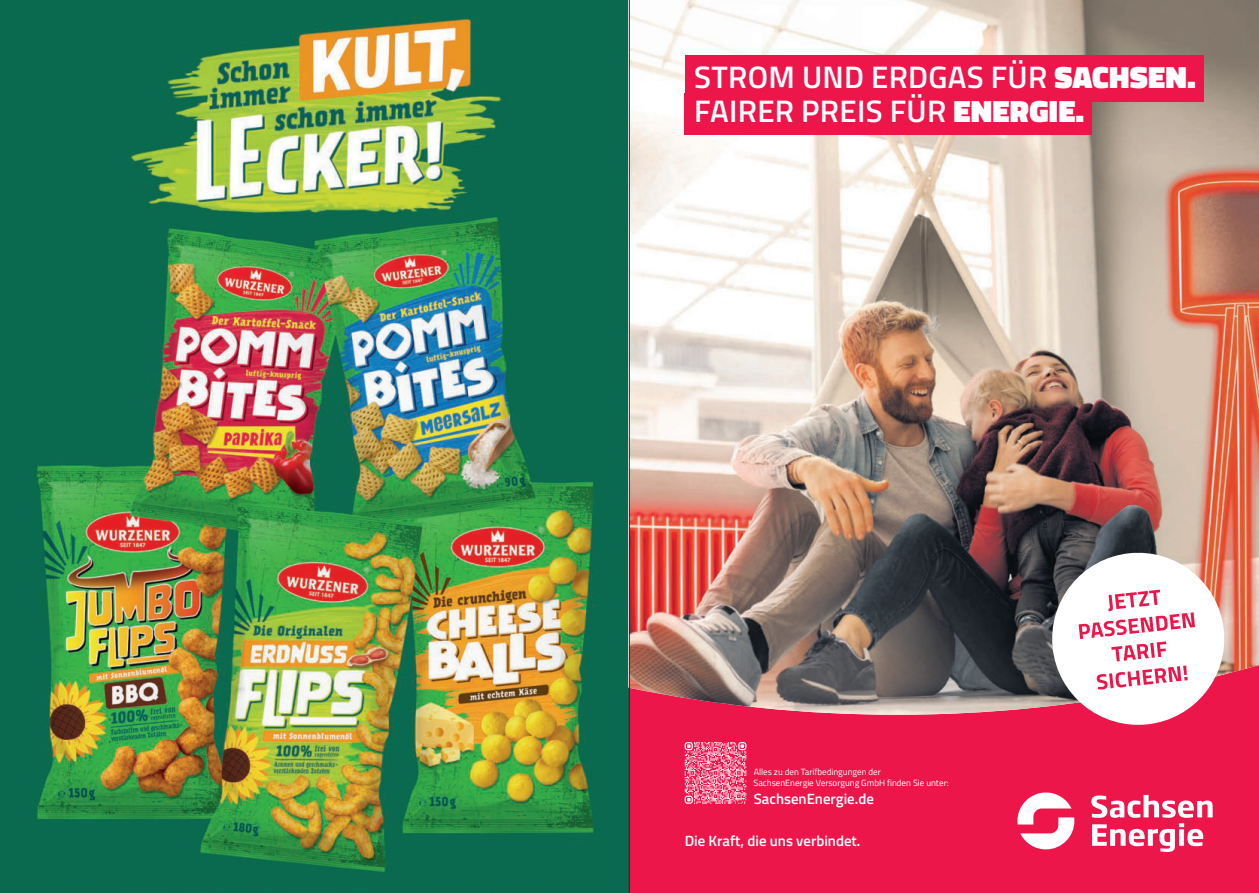
<style>
.page{position:relative;width:1259px;height:893px;background:#fff}
.page>*{position:absolute;margin:0;border:0;box-sizing:border-box;transform-origin:0 0}
.t1{font:600 31.05px/34.2px "Titillium Web";letter-spacing:.01em;color:#fff}
.t2{font:600 14.85px "Titillium Web";color:#fff}
.t3{font:9px/10.8px "Titillium Web";color:#fff}
.s1{font-weight:900}
</style>
<div class="page">
<img style="left:0;top:0;width:629px;height:893px">
<div style="left:629px;top:0;width:630px;height:893px;background:#ed164b"></div>
<img style="left:630px;top:0;width:628px;height:715px">
<svg style="left:1017px;top:792px;width:57px;height:57px"></svg>
<svg style="left:1091px;top:795px;width:122px;height:57px"></svg>
<div style="left:684px;top:55px;width:519px;height:46px;background:#ed164b"></div>
<div style="left:684px;top:93px;width:408px;height:42px;background:#ed164b"></div>
<svg style="left:684px;top:742px;width:62px;height:62px"></svg>
<svg style="left:1047px;top:548px;width:181px;height:177px;background:#e4bdc4"></svg>
<hr style="left:629px;top:0;width:1px;height:893px;background:#231f20">
<h1 class="t1" style="left:694px;top:61px;width:503px">STROM UND ERDGAS FÜR <span class="s1">SACHSEN.<br></span>FAIRER PREIS FÜR <span class="s1">ENERGIE.</span></h1>
<p class="t3" style="left:753px;top:767px;width:197px">Alles zu den Tarifbedingungen der<br>SachsenEnergie Versorgung GmbH finden Sie unter:</p>
<h2 class="t2" style="left:754px;top:790px;width:122px">SachsenEnergie.de</h2>
<h2 class="t2" style="left:684px;top:833px;width:177px">Die Kraft, die uns verbindet.</h2>
</div>
